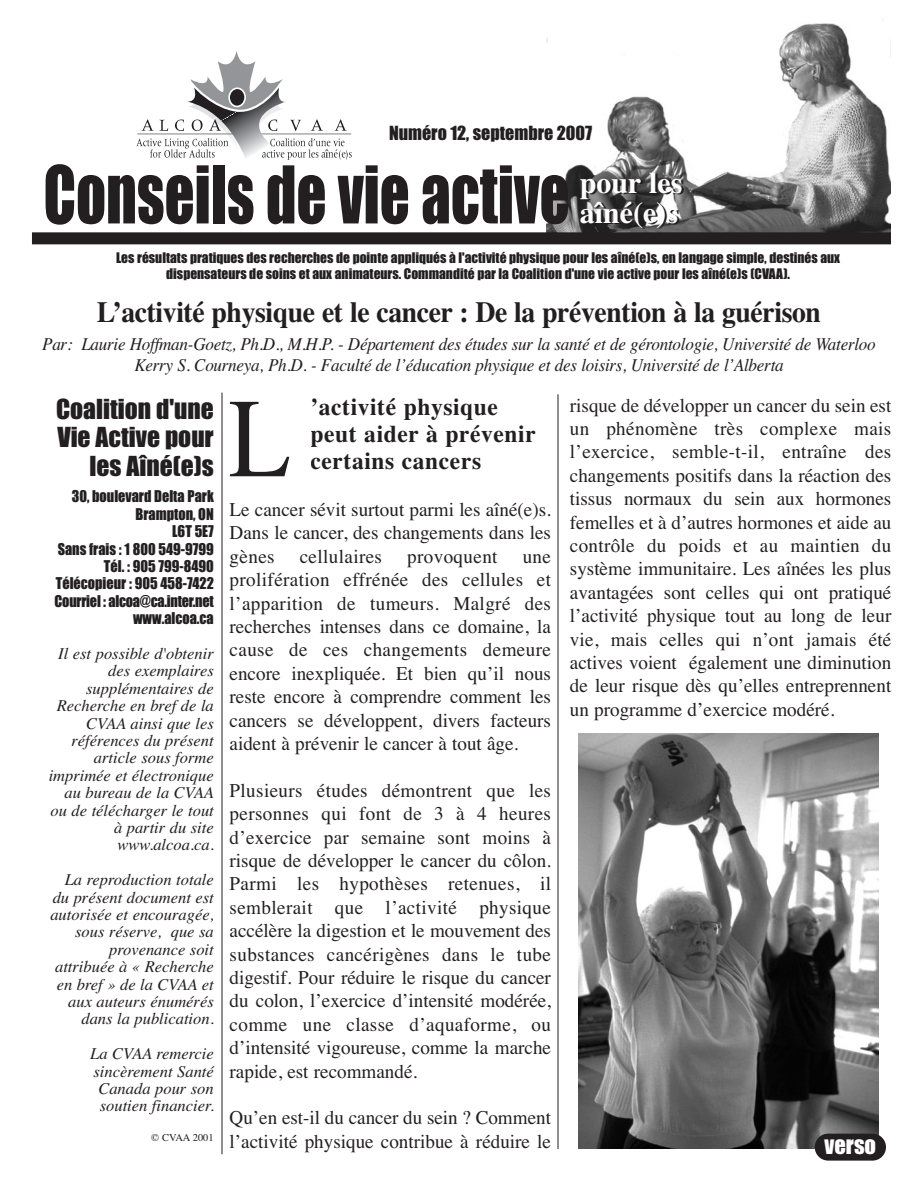
<style>
.page{position:relative;width:918px;height:1188px;background:#fff}
.page>*{position:absolute;margin:0;border:0;box-sizing:border-box;transform-origin:0 0}
.t1{font:112.5px "Times";color:#231f20;scale:.9 1}
.t2{font:73.5px "Impact";color:#231f20;scale:.8 1}
.t3{font:700 30px/30px "Times";color:#fff}
.t4{font:700 30px "Times";color:#231f20}
.t5{font:700 29.25px "Times";letter-spacing:-.015em;color:#231f20;scale:.95 1}
.t6{font:25.5px/28.5px "Impact";color:#231f20;text-align:right}
.t7{font:700 24px/27px "Times";letter-spacing:.025em;color:#231f20}
.t8{font:22.5px "Impact";color:#fff}
.t9{font:19.5px/23.4px "Times";color:#231f20;text-align:justify}
.t10{font:19.5px "Times";letter-spacing:.02em;color:#231f20}
.t11{font:italic 18px/21.6px "Times";letter-spacing:-.015em;color:#231f20;text-align:center;scale:.95 1}
.t12{font:18px "Impact";color:#231f20}
.t13{font:italic 16.5px/17.4px "Times";color:#231f20;text-align:right}
.t14{font:15px/17.4px "Impact";color:#231f20;text-align:right;scale:.95 1}
.t15{font:13.5px/16.2px "Impact";color:#231f20;text-align:center}
.t16{font:10.5px "Times";color:#231f20}
</style>
<div class="page">
<img style="left:546px;top:19px;width:345px;height:213px">
<hr style="left:558px;top:394px;width:1px;height:755px;background:#231f20">
<img style="left:578px;top:733px;width:300px;height:415px">
<hr style="left:222px;top:393px;width:1px;height:761px;background:#231f20">
<div style="left:32px;top:232px;width:859px;height:12px;background:#231f20"></div>
<svg style="left:136px;top:51px;width:216px;height:109px"></svg>
<div style="left:815px;top:1134px;width:71px;height:27px;background:#231f20;border-radius:14px"></div>
<p class="t12" style="left:389px;top:128px;width:205px">Numéro 12, septembre 2007</p>
<h2 class="t2" style="left:44px;top:171px;width:659px">Conseils de vie active</h2>
<h3 class="t3" style="left:580px;top:171px;width:104px">pour les aîné(e)s</h3>
<h3 class="t4" style="left:660px;top:173px;width:15px">e</h3>
<p class="t15" style="left:116px;top:251px;width:725px">Les résultats pratiques des recherches de pointe appliqués à l'activité physique pour les aîné(e)s, en langage simple, destinés aux dispensateurs de soins et aux animateurs. Commandité par la Coalition d'une vie active pour les aîné(e)s (CVAA).</p>
<h3 class="t5" style="left:97px;top:302px;width:764px">L’activité physique et le cancer : De la prévention à la guérison</h3>
<p class="t11" style="left:42px;top:334px;width:879px">Par: Laurie Hoffman-Goetz, Ph.D., M.H.P. - Département des études sur la santé et de gérontologie, Université de Waterloo<br>Kerry S. Courneya, Ph.D. - Faculté de l’éducation physique et des loisirs, Université de l’Alberta</p>
<h3 class="t6" style="left:56px;top:397px;width:159px">Coalition d'une<br>Vie Active pour les Aîné(e)s</h3>
<p class="t14" style="left:55px;top:489px;width:169px">30, boulevard Delta Park<br>Brampton, ON<br>L6T 5E7<br>Sans frais : 1 800 549-9799<br>Tél. : 905 799-8490<br>Télécopieur : 905 458-7422<br>Courriel : alcoa@ca.inter.net www.alcoa.ca</p>
<p class="t13" style="left:49px;top:646px;width:167px">Il est possible d'obtenir des exemplaires supplémentaires de<br>Recherche en bref de la<br>CVAA ainsi que les références du présent article sous forme imprimée et électronique au bureau de la CVAA ou de télécharger le tout à partir du site www.alcoa.ca.</p>
<p class="t13" style="left:50px;top:872px;width:165px">La reproduction totale du présent document est autorisée et encouragée, sous réserve, que sa provenance soit attribuée à « Recherche en bref » de la CVAA et aux auteurs énumérés dans la publication.</p>
<p class="t13" style="left:90px;top:1046px;width:125px;text-align:center">La CVAA remercie sincèrement Santé<br>Canada pour son soutien financier.</p>
<p class="t16" style="left:151px;top:1134px;width:64px">© CVAA 2001</p>
<p class="t7" style="left:310px;top:395px;width:227px">’activité physique peut aider à prévenir certains cancers</p>
<p class="t9" style="left:230px;top:500px;width:323px">Le cancer sévit surtout parmi les aîné(e)s.<br>Dans le cancer, des changements dans les gènes</p>
<h1 class="t1" style="left:229px;top:398px;width:70px">L</h1>
<p class="t10" style="left:300px;top:549px;width:84px">cellulaires</p>
<p class="t10" style="left:407px;top:549px;width:92px">provoquent</p>
<p class="t9" style="left:230px;top:546px;width:323px;text-indent:293px">une prolifération effrénée des cellules et l’apparition de tumeurs. Malgré des recherches intenses dans ce domaine, la cause de ces changements demeure encore inexpliquée. Et bien qu’il nous reste encore à comprendre comment les cancers se développent, divers facteurs aident à prévenir le cancer à tout âge.</p>
<p class="t9" style="left:230px;top:780px;width:323px">Plusieurs études démontrent que les personnes qui font de 3 à 4 heures d’exercice par semaine sont moins à risque de développer le cancer du côlon.<br>Parmi les hypothèses retenues, il semblerait que l’activité physique accélère la digestion et le mouvement des substances cancérigènes dans le tube digestif. Pour réduire le risque du cancer du colon, l’exercice d’intensité modérée, comme une classe d’aquaforme, ou d’intensité vigoureuse, comme la marche rapide, est recommandé.</p>
<p class="t9" style="left:230px;top:1108px;width:323px">Qu’en est-il du cancer du sein ? Comment l’activité physique contribue à réduire le</p>
<p class="t9" style="left:570px;top:395px;width:323px">risque de développer un cancer du sein est un phénomène très complexe mais l’exercice, semble-t-il, entraîne des changements positifs dans la réaction des tissus normaux du sein aux hormones femelles et à d’autres hormones et aide au contrôle du poids et au maintien du système immunitaire. Les aînées les plus avantagées sont celles qui ont pratiqué l’activité physique tout au long de leur vie, mais celles qui n’ont jamais été actives voient également une diminution de leur risque dès qu’elles entreprennent un programme d’exercice modéré.</p>
<p class="t8" style="left:825px;top:1138px;width:53px">verso</p>
</div>
